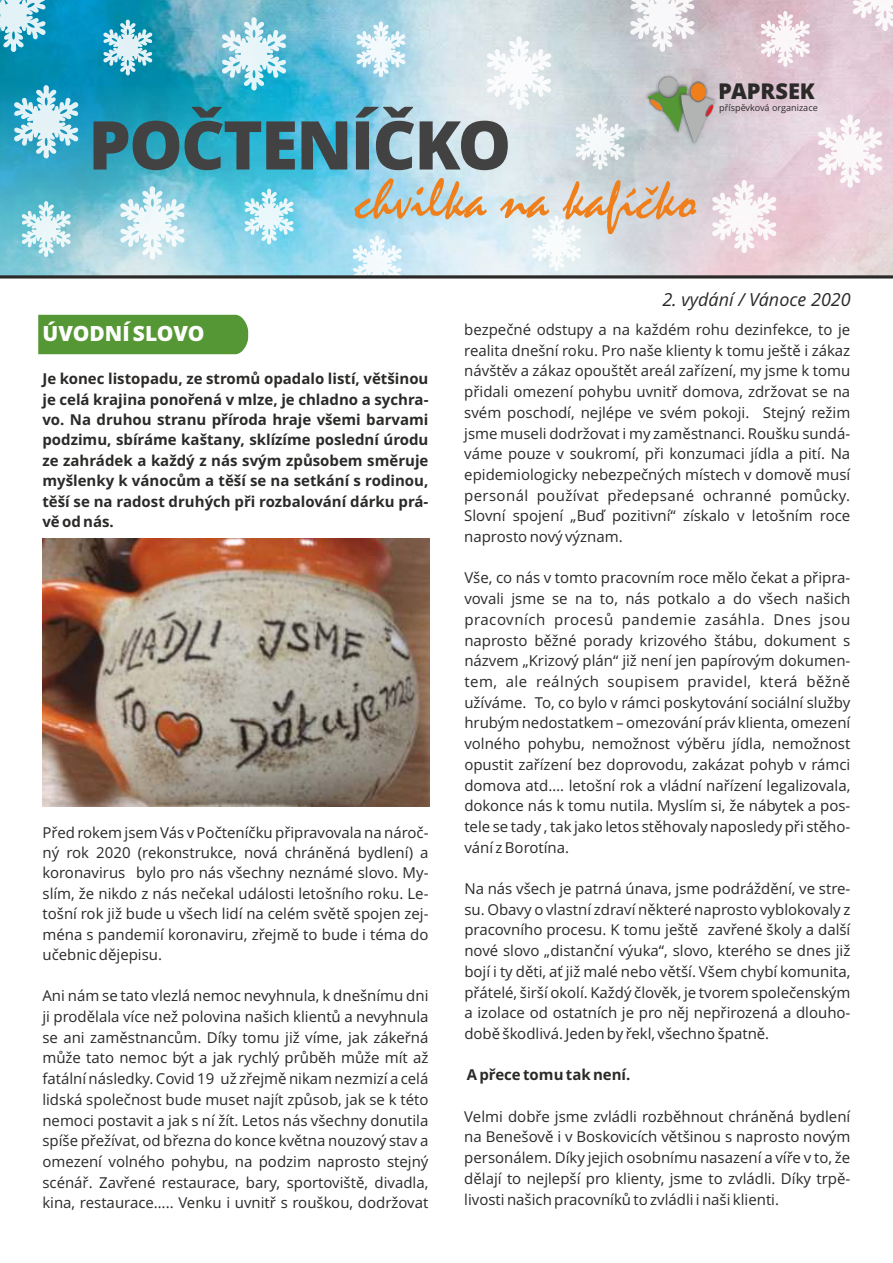
<style>
.page{position:relative;width:893px;height:1263px;background:#fff}
.page>*{position:absolute;margin:0;border:0;box-sizing:border-box;transform-origin:0 0}
.t1{font:800 67.35px "Open Sans";letter-spacing:-.025em;color:#434242}
.t2{font:57.15px "Mistral";color:#ef7f1a}
.t3{font:800 21.75px "Open Sans";color:#2b2a29}
.t4{font:800 21px "Open Sans";color:#fefefe}
.t5{font:italic 18px "Open Sans";color:#2b2a29}
.t6{font:15px/20.7px "Open Sans";color:#2b2a29;text-align:justify}
.t7{font:700 15px/20.4px "Open Sans";color:#2b2a29;text-align:justify}
.t8{font:9.15px "Open Sans";color:#2b2a29}
</style>
<div class="page">
<img style="left:0;top:0;width:893px;height:275px">
<div style="left:38px;top:315px;width:210px;height:39px;background:#559734"></div>
<img style="left:656px;top:74px;width:25px;height:7px">
<svg style="left:659px;top:77px;width:19px;height:20px"></svg>
<img style="left:641px;top:81px;width:47px;height:58px">
<img style="left:676px;top:90px;width:43px;height:58px">
<svg style="left:647px;top:87px;width:68px;height:56px;background:#a7b0a0"></svg>
<img style="left:688px;top:81px;width:20px;height:22px">
<div style="left:691px;top:83px;width:15px;height:18px;background:#ef7f1a;border-radius:50%"></div>
<img style="left:43px;top:539px;width:386px;height:268px">
<svg style="left:0;top:0;width:47px;height:52px;background:#89c9da"></svg>
<svg style="left:12px;top:85px;width:68px;height:73px;background:#78c2d7"></svg>
<svg style="left:101px;top:20px;width:53px;height:55px;background:#6abace"></svg>
<svg style="left:20px;top:201px;width:52px;height:56px;background:#a7d9e2"></svg>
<svg style="left:118px;top:186px;width:68px;height:74px"></svg>
<svg style="left:219px;top:17px;width:69px;height:73px;background:#95d2e1"></svg>
<svg style="left:243px;top:189px;width:52px;height:55px;background:#a5e0ee"></svg>
<svg style="left:355px;top:21px;width:52px;height:56px"></svg>
<svg style="left:484px;top:36px;width:69px;height:74px"></svg>
<svg style="left:351px;top:236px;width:52px;height:39px"></svg>
<svg style="left:0;top:275px;width:893px;height:4px;background:#515151"></svg>
<svg style="left:530px;top:215px;width:52px;height:56px"></svg>
<svg style="left:710px;top:180px;width:68px;height:73px"></svg>
<svg style="left:628px;top:0;width:68px;height:52px"></svg>
<svg style="left:574px;top:114px;width:52px;height:56px"></svg>
<svg style="left:815px;top:115px;width:69px;height:73px"></svg>
<svg style="left:850px;top:0;width:43px;height:31px"></svg>
<svg style="left:759px;top:11px;width:52px;height:56px"></svg>
<h1 class="t1" style="left:88px;top:118px;width:424px">POČTENÍČKO</h1>
<h2 class="t2" style="left:355px;top:180px;width:343px">chvilka na kafíčko</h2>
<h3 class="t3" style="left:718px;top:82px;width:98px">PAPRSEK</h3>
<p class="t8" style="left:719px;top:104px;width:100px">příspěvková organizace</p>
<h3 class="t4" style="left:42px;top:325px;width:164px">ÚVODNÍ SLOVO</h3>
<p class="t7" style="left:42px;top:370px;width:388px">Je konec listopadu, ze stromů opadalo listí, většinou je celá krajina ponořená v mlze, je chladno a sychra&shy;vo. Na druhou stranu příroda hraje všemi barvami podzimu, sbíráme kaštany, sklízíme poslední úrodu ze zahrádek a každý z nás svým způsobem směruje myšlenky k vánocům a těší se na setkání s rodinou, těší se na radost druhých při rozbalování dárku prá&shy;vě od nás.</p>
<p class="t6" style="left:42px;top:823px;width:388px">Před rokem jsem Vás v Počteníčku připravovala na nároč&shy;ný rok 2020 (rekonstrukce, nová chráněná bydlení) a koronavirus bylo pro nás všechny neznámé slovo. My&shy;slím, že nikdo z nás nečekal události letošního roku. Le&shy;tošní rok již bude u všech lidí na celém světě spojen zej&shy;ména s pandemií koronaviru, zřejmě to bude i téma do učebnic dějepisu.</p>
<p class="t6" style="left:42px;top:987px;width:388px">Ani nám se tato vlezlá nemoc nevyhnula, k dnešnímu dni ji prodělala více než polovina našich klientů a nevyhnula se ani zaměstnancům. Díky tomu již víme, jak zákeřná může tato nemoc být a jak rychlý průběh může mít až fatální následky. Covid 19 už zřejmě nikam nezmizí a celá lidská společnost bude muset najít způsob, jak se k této nemoci postavit a jak s ní žít. Letos nás všechny donutila spíše přežívat, od března do konce května nouzový stav a omezení volného pohybu, na podzim naprosto stejný scénář. Zavřené restaurace, bary, sportoviště, divadla, kina, restaurace….. Venku i uvnitř s rouškou, dodržovat</p>
<p class="t5" style="left:662px;top:292px;width:190px">2. vydání / Vánoce 2020</p>
<p class="t6" style="left:464px;top:321px;width:388px">bezpečné odstupy a na každém rohu dezinfekce, to je realita dnešní roku. Pro naše klienty k tomu ještě i zákaz návštěv a zákaz opouštět areál zařízení, my jsme k tomu přidali omezení pohybu uvnitř domova, zdržovat se na svém poschodí, nejlépe ve svém pokoji. Stejný režim jsme museli dodržovat i my zaměstnanci. Roušku sundá&shy;váme pouze v soukromí, při konzumaci jídla a pití. Na epidemiologicky nebezpečných místech v domově musí personál používat předepsané ochranné pomůcky.<br>Slovní spojení „Buď pozitivní“ získalo v letošním roce naprosto nový význam.</p>
<p class="t6" style="left:464px;top:569px;width:388px">Vše, co nás v tomto pracovním roce mělo čekat a připra&shy;vovali jsme se na to, nás potkalo a do všech našich pracovních procesů pandemie zasáhla. Dnes jsou naprosto běžné porady krizového štábu, dokument s názvem „Krizový plán“ již není jen papírovým dokumen&shy;tem, ale reálných soupisem pravidel, která běžně užíváme. To, co bylo v rámci poskytování sociální služby hrubým nedostatkem – omezování práv klienta, omezení volného pohybu, nemožnost výběru jídla, nemožnost opustit zařízení bez doprovodu, zakázat pohyb v rámci domova atd…. letošní rok a vládní nařízení legalizovala, dokonce nás k tomu nutila. Myslím si, že nábytek a pos&shy;tele se tady , tak jako letos stěhovaly naposledy při stěho&shy;vání z Borotína.</p>
<p class="t6" style="left:464px;top:880px;width:388px">Na nás všech je patrná únava, jsme podráždění, ve stre&shy;su. Obavy o vlastní zdraví některé naprosto vyblokovaly z pracovního procesu. K tomu ještě zavřené školy a další nové slovo „distanční výuka“, slovo, kterého se dnes již bojí i ty děti, ať již malé nebo větší. Všem chybí komunita, přátelé, širší okolí. Každý člověk, je tvorem společenským a izolace od ostatních je pro něj nepřirozená a dlouho&shy;době škodlivá. Jeden by řekl, všechno špatně.</p>
<p class="t7" style="left:467px;top:1066px;width:165px">A přece tomu tak není.</p>
<p class="t6" style="left:464px;top:1107px;width:388px">Velmi dobře jsme zvládli rozběhnout chráněná bydlení na Benešově i v Boskovicích většinou s naprosto novým personálem. Díky jejich osobnímu nasazení a víře v to, že dělají to nejlepší pro klienty, jsme to zvládli. Díky trpě&shy;livosti našich pracovníků to zvládli i naši klienti.</p>
</div>
